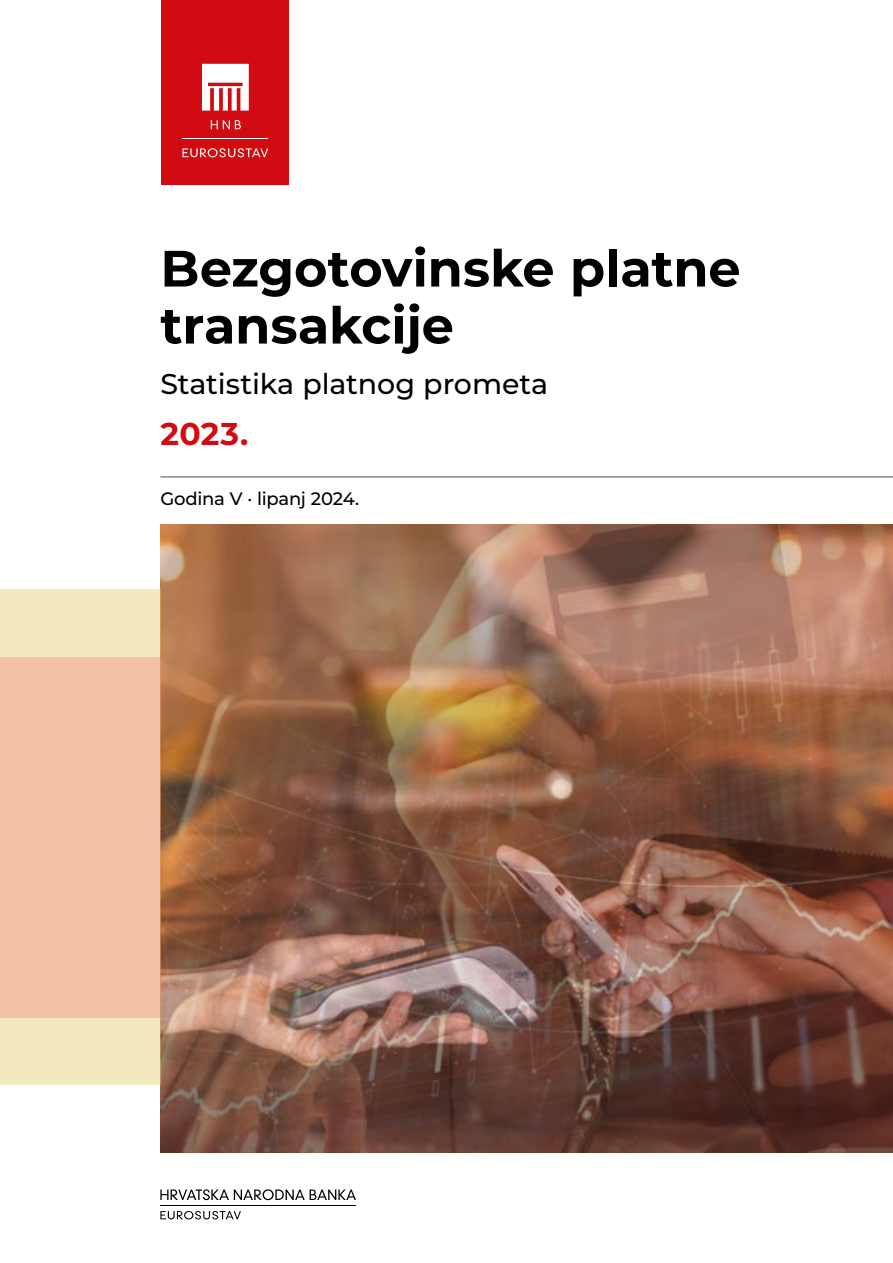
<style>
.page{position:relative;width:893px;height:1263px;background:#fff}
.page>*{position:absolute;margin:0;border:0;box-sizing:border-box;transform-origin:0 0}
.t1{font:700 51px/57px "Montserrat";letter-spacing:-.005em;color:#000}
.t2{font:700 31.5px "Montserrat";color:#d20a11}
.t3{font:500 28.5px "Montserrat";letter-spacing:-.005em;color:#000}
.t4{font:500 18px "Montserrat";letter-spacing:-.015em;color:#000}
</style>
<div class="page">
<img style="left:160px;top:524px;width:733px;height:628px">
<div style="left:0;top:590px;width:160px;height:495px;background:#f2e9c0"></div>
<hr style="left:160px;top:477px;width:733px;height:1px;background:#4c4b53">
<div style="left:0;top:657px;width:160px;height:360px;background:#f1c2a5"></div>
<div style="left:162px;top:0;width:127px;height:185px;background:#d20a11"></div>
<svg style="left:182px;top:148px;width:86px;height:9px"></svg>
<hr style="left:182px;top:139px;width:86px;height:1px;background:#fff">
<svg style="left:211px;top:120px;width:30px;height:9px"></svg>
<svg style="left:202px;top:64px;width:47px;height:47px;background:#f5c9cb"></svg>
<svg style="left:160px;top:1211px;width:81px;height:8px"></svg>
<svg style="left:160px;top:1189px;width:196px;height:11px"></svg>
<hr style="left:160px;top:1205px;width:196px;height:1px;background:#000">
<p class="t1" style="left:160px;top:237px;width:582px">Bezgotovinske platne transakcije</p>
<p class="t3" style="left:160px;top:363px;width:389px">Statistika platnog prometa</p>
<p class="t2" style="left:160px;top:411px;width:89px">2023.</p>
<p class="t4" style="left:160px;top:486px;width:200px">Godina V · lipanj 2024.</p>
</div>
